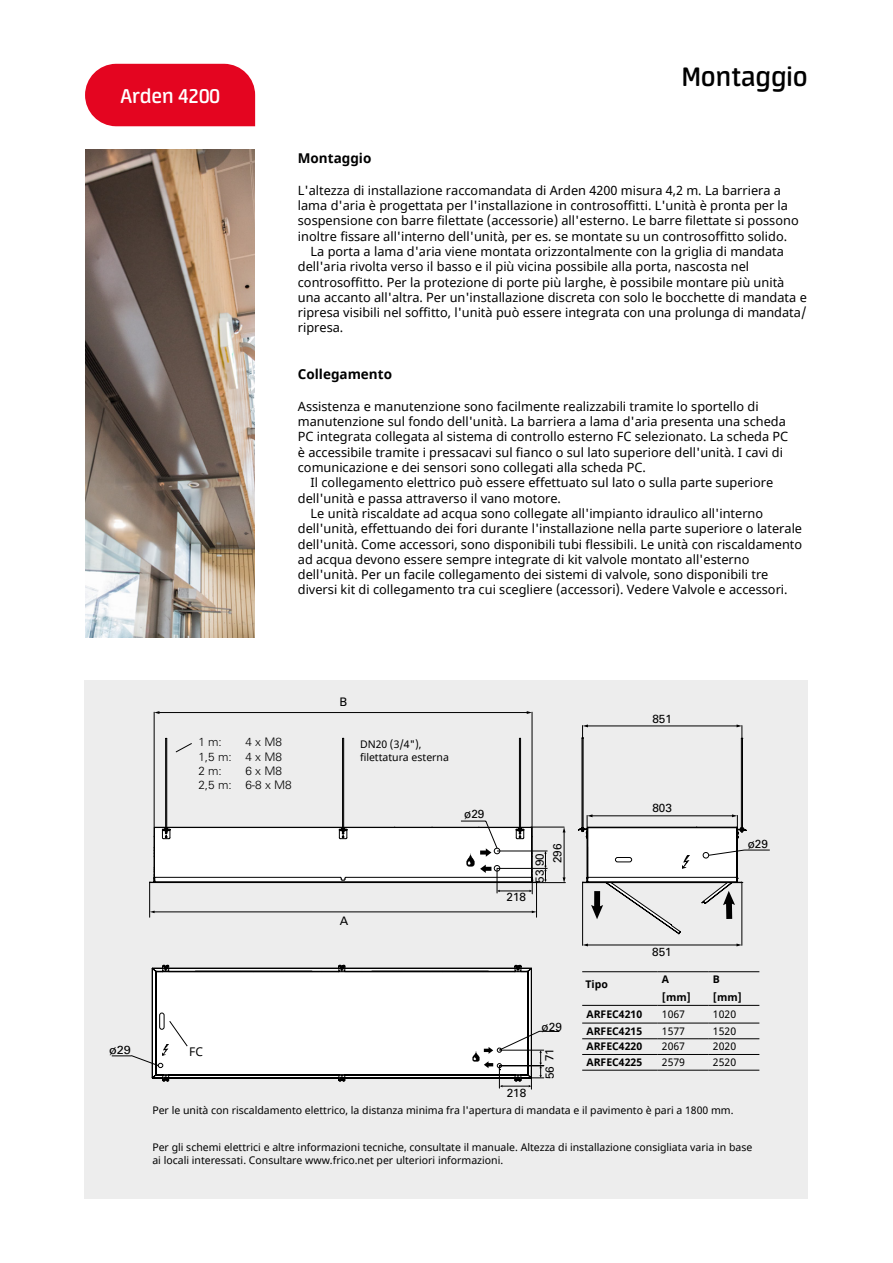
<style>
.page{position:relative;width:893px;height:1263px;background:#fff}
.page>*{position:absolute;margin:0;border:0;box-sizing:border-box;transform-origin:0 0}
.t1{font:600 30px "Neuron";color:#000}
.t2{font:600 22.5px "Neuron";color:#fff}
.t3{font:700 13.5px "Noto Sans";color:#000}
.t4{font:12.75px/15.3px "Noto Sans";color:#000}
.t5{font:12px "Noto Sans";color:#000}
.t6{font:11.7px "Univers";color:#000}
.t7{font:300 11.7px/14.1px "Univers";color:#000;text-align:justify}
.t8{font:11.7px "Univers";color:#000;scale:1.08 1}
.t9{font:10.5px/12.6px "Noto Sans";color:#000}
.t10{font:700 10.5px/17.9px "Noto Sans";color:#000}
</style>
<div class="page">
<img style="left:85px;top:149px;width:170px;height:489px">
<div style="left:85px;top:680px;width:723px;height:519px;background:#ededed"></div>
<hr style="left:532px;top:712px;width:1px;height:168px;background:#000">
<hr style="left:154px;top:712px;width:1px;height:168px;background:#000">
<hr style="left:158px;top:712px;width:370px;height:1px;background:#000">
<svg style="left:527px;top:711px;width:5px;height:3px"></svg>
<svg style="left:154px;top:711px;width:5px;height:3px"></svg>
<hr style="left:742px;top:883px;width:1px;height:62px;background:#000">
<hr style="left:582px;top:883px;width:1px;height:62px;background:#000">
<hr style="left:587px;top:945px;width:150px;height:1px;background:#000">
<svg style="left:736px;top:943px;width:6px;height:3px"></svg>
<svg style="left:583px;top:943px;width:5px;height:3px"></svg>
<svg style="left:165px;top:737px;width:579px;height:77px"></svg>
<svg style="left:176px;top:743px;width:16px;height:9px"></svg>
<hr style="left:587px;top:726px;width:151px;height:1px;background:#000">
<svg style="left:582px;top:724px;width:6px;height:14px"></svg>
<svg style="left:737px;top:724px;width:6px;height:14px"></svg>
<svg style="left:149px;top:814px;width:621px;height:119px"></svg>
<div style="left:615px;top:857px;width:17px;height:5px;border:1px solid #000;border-radius:2px"></div>
<svg style="left:111px;top:965px;width:449px;height:124px"></svg>
<div style="left:85px;top:64px;width:170px;height:62px;background:#e40520"></div>
<hr style="left:582px;top:1023px;width:76px;height:1px;background:#000">
<hr style="left:658px;top:1023px;width:51px;height:1px;background:#000">
<hr style="left:709px;top:1023px;width:50px;height:1px;background:#000">
<hr style="left:582px;top:1038px;width:76px;height:1px;background:#000">
<hr style="left:658px;top:1038px;width:51px;height:1px;background:#000">
<hr style="left:709px;top:1038px;width:50px;height:1px;background:#000">
<hr style="left:582px;top:1054px;width:76px;height:1px;background:#000">
<hr style="left:658px;top:1054px;width:51px;height:1px;background:#000">
<hr style="left:709px;top:1054px;width:50px;height:1px;background:#000">
<hr style="left:582px;top:971px;width:76px;height:1px;background:#000">
<hr style="left:658px;top:971px;width:51px;height:1px;background:#000">
<hr style="left:709px;top:971px;width:50px;height:1px;background:#000">
<hr style="left:582px;top:1005px;width:76px;height:1px;background:#000">
<hr style="left:658px;top:1005px;width:51px;height:1px;background:#000">
<hr style="left:709px;top:1005px;width:50px;height:1px;background:#000">
<hr style="left:582px;top:1070px;width:76px;height:1px;background:#000">
<hr style="left:658px;top:1070px;width:51px;height:1px;background:#000">
<hr style="left:709px;top:1070px;width:50px;height:1px;background:#000">
<h2 class="t2" style="left:120px;top:83px;width:101px">Arden 4200</h2>
<h1 class="t1" style="left:682px;top:60px;width:128px">Montaggio</h1>
<p class="t3" style="left:298px;top:149px;width:75px">Montaggio</p>
<p class="t4" style="left:298px;top:183px;width:485px">L'altezza di installazione raccomandata di Arden 4200 misura 4,2 m. La barriera a</p>
<p class="t4" style="left:298px;top:198px;width:492px">lama d'aria è progettata per l'installazione in controsoffitti. L'unità è pronta per la</p>
<p class="t4" style="left:298px;top:214px;width:502px">sospensione con barre filettate (accessorie) all'esterno. Le barre filettate si possono</p>
<p class="t4" style="left:298px;top:229px;width:491px">inoltre fissare all'interno dell'unità, per es. se montate su un controsoffitto solido.</p>
<p class="t4" style="left:311px;top:244px;width:475px">La porta a lama d'aria viene montata orizzontalmente con la griglia di mandata</p>
<p class="t4" style="left:298px;top:259px;width:453px">dell'aria rivolta verso il basso e il più vicina possibile alla porta, nascosta nel</p>
<p class="t4" style="left:298px;top:275px;width:488px">controsoffitto. Per la protezione di porte più larghe, è possibile montare più unità</p>
<p class="t4" style="left:298px;top:290px;width:510px">una accanto all'altra. Per un'installazione discreta con solo le bocchette di mandata e</p>
<p class="t4" style="left:298px;top:305px;width:510px">ripresa visibili nel soffitto, l'unità può essere integrata con una prolunga di mandata/</p>
<p class="t4" style="left:298px;top:321px;width:47px">ripresa.</p>
<p class="t3" style="left:298px;top:365px;width:96px">Collegamento</p>
<p class="t4" style="left:298px;top:399px;width:492px">Assistenza e manutenzione sono facilmente realizzabili tramite lo sportello di manutenzione sul fondo dell'unità. La barriera a lama d'aria presenta una scheda PC integrata collegata al sistema di controllo esterno FC selezionato. La scheda PC è accessibile tramite i pressacavi sul fianco o sul lato superiore dell'unità. I cavi di comunicazione e dei sensori sono collegati alla scheda PC.</p>
<p class="t4" style="left:298px;top:475px;width:477px;text-indent:13px">Il collegamento elettrico può essere effettuato sul lato o sulla parte superiore dell'unità e passa attraverso il vano motore.</p>
<p class="t4" style="left:298px;top:506px;width:506px;text-indent:13px">Le unità riscaldate ad acqua sono collegate all'impianto idraulico all'interno dell'unità, effettuando dei fori durante l'installazione nella parte superiore o laterale dell'unità. Come accessori, sono disponibili tubi flessibili. Le unità con riscaldamento ad acqua devono essere sempre integrate di kit valvole montato all'esterno dell'unità. Per un facile collegamento dei sistemi di valvole, sono disponibili tre diversi kit di collegamento tra cui scegliere (accessori). Vedere Valvole e accessori.</p>
<p class="t6" style="left:339px;top:695px;width:9px">B</p>
<p class="t6" style="left:652px;top:712px;width:21px">851</p>
<p class="t7" style="left:198px;top:735px;width:85px;text-indent:47px">4 x M8<br>1,5 m: 4 x M8<br>2 m:</p>
<p class="t7" style="left:198px;top:735px;width:25px">1 m:</p>
<p class="t7" style="left:198px;top:763px;width:95px;text-indent:47px">6 x M8<br>2,5 m: 6-8 x M8</p>
<p class="t9" style="left:360px;top:739px;width:90px">DN20 (3/4"), filettatura esterna</p>
<p class="t6" style="left:464px;top:807px;width:22px">ø29</p>
<p class="t6" style="left:652px;top:801px;width:21px">803</p>
<p class="t6" style="left:533px;top:882px;width:31px;rotate:-90deg">53 90</p>
<p class="t6" style="left:550px;top:863px;width:21px;rotate:-90deg">296</p>
<p class="t6" style="left:748px;top:837px;width:22px">ø29</p>
<p class="t6" style="left:506px;top:890px;width:21px">218</p>
<p class="t6" style="left:340px;top:914px;width:10px">A</p>
<p class="t6" style="left:652px;top:944px;width:21px">851</p>
<p class="t8" style="left:109px;top:1043px;width:22px">ø29</p>
<p class="t5" style="left:189px;top:1043px;width:15px">FC</p>
<p class="t6" style="left:542px;top:1020px;width:22px">ø29</p>
<p class="t6" style="left:543px;top:1079px;width:32px;rotate:-90deg">56 71</p>
<p class="t10" style="left:585px;top:976px;width:24px">Tipo</p>
<p class="t10" style="left:662px;top:971px;width:30px">A [mm]</p>
<p class="t10" style="left:713px;top:971px;width:30px">B [mm]</p>
<p class="t10" style="left:586px;top:1005px;width:57px">ARFEC4210</p>
<p class="t9" style="left:662px;top:1008px;width:25px">1067</p>
<p class="t9" style="left:713px;top:1008px;width:25px">1020</p>
<p class="t10" style="left:586px;top:1022px;width:57px">ARFEC4215</p>
<p class="t9" style="left:662px;top:1025px;width:25px">1577</p>
<p class="t9" style="left:713px;top:1025px;width:25px">1520</p>
<p class="t10" style="left:586px;top:1038px;width:57px">ARFEC4220</p>
<p class="t9" style="left:662px;top:1040px;width:25px">2067</p>
<p class="t9" style="left:713px;top:1040px;width:25px">2020</p>
<p class="t10" style="left:586px;top:1053px;width:57px">ARFEC4225</p>
<p class="t9" style="left:662px;top:1056px;width:25px">2579</p>
<p class="t9" style="left:713px;top:1056px;width:25px">2520</p>
<p class="t6" style="left:507px;top:1086px;width:21px">218</p>
<p class="t9" style="left:152px;top:1105px;width:583px">Per le unità con riscaldamento elettrico, la distanza minima fra l'apertura di mandata e il pavimento è pari a 1800 mm.</p>
<p class="t9" style="left:152px;top:1141px;width:601px">Per gli schemi elettrici e altre informazioni tecniche, consultate il manuale. Altezza di installazione consigliata varia in base ai locali interessati. Consultare www.frico.net per ulteriori informazioni.</p>
</div>
